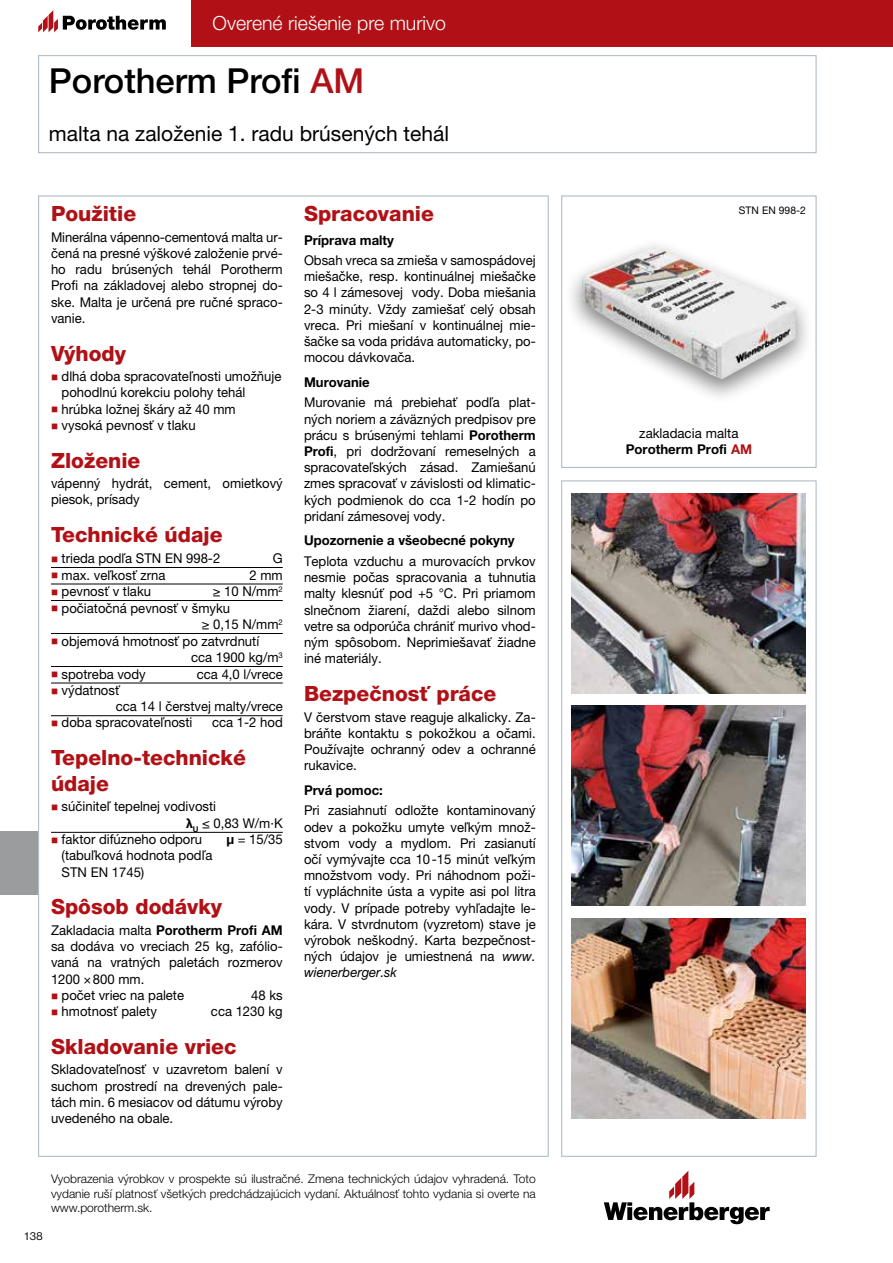
<style>
.page{position:relative;width:893px;height:1263px;background:#fff}
.page>*{position:absolute;margin:0;border:0;box-sizing:border-box;transform-origin:0 0}
.t1{font:500 34.5px "Helvetica Neue LT Pro";color:#000}
.t2{font:800 21px/25.2px "Helvetica Neue LT Pro";color:#b11116}
.t3{font:21px "Helvetica Neue LT Pro";color:#000}
.t4{font:300 19.5px "Helvetica Neue LT Pro";color:#fff}
.t5{font:13.5px/16.2px "Helvetica Neue LT Pro";color:#000;text-align:justify}
.t6{font:700 13.5px "Helvetica Neue LT Pro";color:#000}
.t7{font:300 12px/14.4px "Helvetica Neue LT Pro";color:#000;text-align:justify}
.t8{font:12px "Nimbus San DEE";color:#000}
.t9{font:10.5px "Helvetica Neue LT Pro";color:#000}
.s1{color:#b11116}
.s2{font-family:"Myriad Pro";font-weight:700}
.s3{font-weight:700}
.s4{font-style:italic}
.s5{font-weight:700;color:#b11116}
</style>
<div class="page">
<div style="left:191px;top:0;width:701px;height:47px;background:#b11116"></div>
<svg style="left:38px;top:10px;width:128px;height:22px"></svg>
<div style="left:38px;top:55px;width:778px;height:98px;border:1px solid #a8b6bf"></div>
<div style="left:561px;top:196px;width:255px;height:272px;border:1px solid #a8b6bf"></div>
<svg style="left:604px;top:1171px;width:166px;height:53px"></svg>
<div style="left:561px;top:480px;width:255px;height:677px;border:1px solid #a8b6bf"></div>
<div style="left:0;top:831px;width:37px;height:64px;background:#9a9c9e"></div>
<hr style="left:51px;top:567px;width:232px;height:1px;background:#000">
<hr style="left:51px;top:584px;width:232px;height:1px;background:#000">
<hr style="left:51px;top:600px;width:232px;height:1px;background:#000">
<hr style="left:51px;top:633px;width:232px;height:1px;background:#000">
<hr style="left:51px;top:666px;width:232px;height:1px;background:#000">
<hr style="left:51px;top:683px;width:232px;height:1px;background:#000">
<hr style="left:51px;top:715px;width:232px;height:1px;background:#000">
<hr style="left:51px;top:832px;width:232px;height:1px;background:#000">
<div style="left:564px;top:237px;width:250px;height:168px;background:#000;opacity:.5"></div>
<img style="left:582px;top:247px;width:214px;height:132px">
<img style="left:572px;top:493px;width:234px;height:200px">
<img style="left:572px;top:918px;width:234px;height:200px">
<img style="left:572px;top:706px;width:234px;height:200px">
<h3 class="t4" style="left:213px;top:11px;width:235px">Overené riešenie pre murivo</h3>
<h1 class="t1" style="left:49px;top:60px;width:317px">Porotherm Profi <span class="s1">AM</span></h1>
<h2 class="t3" style="left:49px;top:121px;width:402px">malta na založenie 1. radu brúsených tehál</h2>
<h2 class="t2" style="left:51px;top:201px;width:87px">Použitie</h2>
<p class="t5" style="left:51px;top:229px;width:233px">Minerálna vápenno-cementová malta ur&shy;čená na presné výškové založenie prvé&shy;ho radu brúsených tehál Porotherm Profi na základovej alebo stropnej do&shy;ske. Malta je určená pre ručné spraco&shy;vanie.</p>
<h2 class="t2" style="left:51px;top:340px;width:77px">Výhody</h2>
<p class="t5" style="left:62px;top:368px;width:221px;text-indent:-11px"><span class="s1">■</span> dlhá doba spracovateľnosti umožňuje pohodlnú korekciu polohy tehál</p>
<p class="t5" style="left:51px;top:400px;width:186px"><span class="s1">■</span> hrúbka ložnej škáry až 40 mm</p>
<p class="t5" style="left:51px;top:417px;width:146px"><span class="s1">■</span> vysoká pevnosť v tlaku</p>
<h2 class="t2" style="left:51px;top:448px;width:91px">Zloženie</h2>
<p class="t5" style="left:51px;top:475px;width:233px">vápenný hydrát, cement, omietkový piesok, prísady</p>
<h2 class="t2" style="left:51px;top:522px;width:173px">Technické údaje</h2>
<p class="t5" style="left:51px;top:550px;width:171px"><span class="s1">■</span> trieda podľa STN EN 998-2</p>
<p class="t5" style="left:273px;top:550px;width:11px">G</p>
<p class="t5" style="left:51px;top:566px;width:116px"><span class="s1">■</span> max. veľkosť zrna</p>
<p class="t5" style="left:250px;top:566px;width:35px">2 mm</p>
<p class="t5" style="left:51px;top:583px;width:102px"><span class="s1">■</span> pevnosť v tlaku</p>
<p class="t5" style="left:213px;top:583px;width:72px">≥ 10 N/mm<sup>2</sup></p>
<p class="t5" style="left:202px;top:599px;width:82px;text-indent:-151px"><span class="s1">■</span> počiatočná pevnosť v šmyku<br>≥ 0,15 N/mm<sup>2</sup></p>
<p class="t5" style="left:191px;top:632px;width:93px;text-indent:-140px"><span class="s1">■</span> objemová hmotnosť po zatvrdnutí cca 1900 kg/m<sup>3</sup></p>
<p class="t5" style="left:51px;top:665px;width:96px"><span class="s1">■</span> spotreba vody</p>
<p class="t5" style="left:197px;top:665px;width:87px">cca 4,0 l/vrece</p>
<p class="t5" style="left:116px;top:681px;width:168px;text-indent:-65px"><span class="s1">■</span> výdatnosť<br>cca 14 l čerstvej malty/vrece</p>
<p class="t5" style="left:51px;top:714px;width:143px"><span class="s1">■</span> doba spracovateľnosti</p>
<p class="t5" style="left:212px;top:714px;width:72px">cca 1-2 hod</p>
<h2 class="t2" style="left:51px;top:745px;width:196px">Tepelno-technické údaje</h2>
<p class="t5" style="left:186px;top:798px;width:98px;text-indent:-135px"><span class="s1">■</span> súčiniteľ tepelnej vodivosti<br><span class="s2">λ</span><sub>U</sub> ≤ 0,83 W/m·K</p>
<p class="t5" style="left:51px;top:831px;width:153px"><span class="s1">■</span> faktor difúzneho odporu</p>
<p class="t5" style="left:226px;top:831px;width:58px"><span class="s3">µ</span> = 15/35</p>
<p class="t5" style="left:62px;top:847px;width:152px">(tabuľková hodnota podľa<br>STN EN 1745)</p>
<h2 class="t2" style="left:51px;top:894px;width:173px">Spôsob dodávky</h2>
<p class="t5" style="left:51px;top:922px;width:233px">Zakladacia malta <span class="s3">Porotherm Profi AM </span>sa dodáva vo vreciach 25 kg, zafólio&shy;vaná na vratných paletách rozmerov 1200 ×800 mm.</p>
<p class="t5" style="left:51px;top:987px;width:135px"><span class="s1">■</span> počet vriec na palete</p>
<p class="t5" style="left:251px;top:987px;width:33px">48 ks</p>
<p class="t5" style="left:51px;top:1003px;width:107px"><span class="s1">■</span> hmotnosť palety</p>
<p class="t5" style="left:211px;top:1003px;width:73px">cca 1230 kg</p>
<h2 class="t2" style="left:51px;top:1034px;width:187px">Skladovanie vriec</h2>
<p class="t5" style="left:51px;top:1061px;width:233px">Skladovateľnosť v uzavretom balení v suchom prostredí na drevených pale&shy;tách min. 6 mesiacov od dátumu výroby uvedeného na obale.</p>
<h2 class="t2" style="left:304px;top:201px;width:131px">Spracovanie</h2>
<p class="t6" style="left:304px;top:231px;width:91px">Príprava malty</p>
<p class="t5" style="left:304px;top:252px;width:233px">Obsah vreca sa zmieša v samospádovej miešačke, resp. kontinuálnej miešačke so 4 l zámesovej vody. Doba miešania 2-3 minúty. Vždy zamiešať celý obsah vreca. Pri miešaní v kontinuálnej mie&shy;šačke sa voda pridáva automaticky, po&shy;mocou dávkovača.</p>
<p class="t6" style="left:304px;top:374px;width:67px">Murovanie</p>
<p class="t5" style="left:304px;top:394px;width:233px">Murovanie má prebiehať podľa plat&shy;ných noriem a záväzných predpisov pre prácu s brúsenými tehlami <span class="s3">Porotherm Profi</span>, pri dodržovaní remeselných a spracovateľských zásad. Zamiešanú zmes spracovať v závislosti od klimatic&shy;kých podmienok do cca 1-2 hodín po pridaní zámesovej vody.</p>
<p class="t6" style="left:304px;top:532px;width:212px">Upozornenie a všeobecné pokyny</p>
<p class="t5" style="left:304px;top:553px;width:233px">Teplota vzduchu a murovacích prvkov nesmie počas spracovania a tuhnutia malty klesnúť pod +5 °C. Pri priamom slnečnom žiarení, daždi alebo silnom vetre sa odporúča chrániť murivo vhod&shy;ným spôsobom. Neprimiešavať žiadne iné materiály.</p>
<h2 class="t2" style="left:304px;top:681px;width:194px">Bezpečnosť práce</h2>
<p class="t5" style="left:304px;top:708px;width:233px">V čerstvom stave reaguje alkalicky. Za&shy;bráňte kontaktu s pokožkou a očami.<br>Používajte ochranný odev a ochranné rukavice.</p>
<p class="t6" style="left:304px;top:782px;width:80px">Prvá pomoc:</p>
<p class="t5" style="left:304px;top:802px;width:233px">Pri zasiahnutí odložte kontaminovaný odev a pokožku umyte veľkým množ&shy;stvom vody a mydlom. Pri zasianutí očí vymývajte cca 10-15 minút veľkým množstvom vody. Pri náhodnom poži&shy;tí vypláchnite ústa a vypite asi pol litra vody. V prípade potreby vyhľadajte le&shy;kára. V stvrdnutom (vyzretom) stave je výrobok neškodný. Karta bezpečnost&shy;ných údajov je umiestnená na <span class="s4">www. wienerberger.sk</span></p>
<p class="t8" style="left:23px;top:1229px;width:21px">138</p>
<p class="t7" style="left:51px;top:1171px;width:486px">Vyobrazenia výrobkov v prospekte sú ilustračné. Zmena technických údajov vyhradená. Toto vydanie ruší platnosť všetkých predchádzajúcich vydaní. Aktuálnosť tohto vydania si overte na www.porotherm.sk.</p>
<p class="t9" style="left:739px;top:204px;width:68px">STN EN 998-2</p>
<p class="t5" style="left:626px;top:425px;width:128px;text-align:center">zakladacia malta<br><span class="s3">Porotherm Profi</span> <span class="s5">AM</span></p>
</div>
